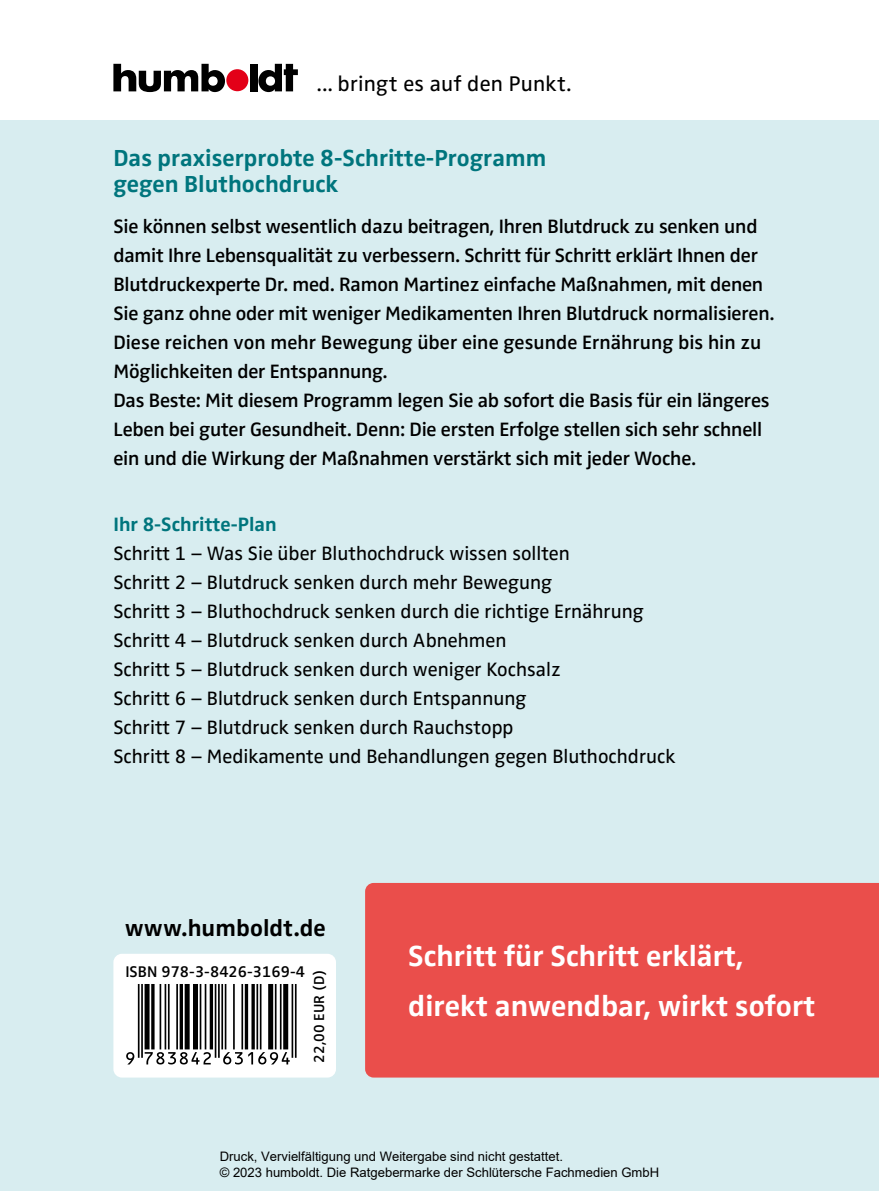
<style>
.page{position:relative;width:879px;height:1191px;background:#fff}
.page>*{position:absolute;margin:0;border:0;box-sizing:border-box;transform-origin:0 0}
.t1{font:700 30px/50px "Zwo Pro";color:#fff}
.t2{font:700 24px/26px "Zwo Pro";color:#00757d}
.t3{font:700 24px "Zwo Pro";letter-spacing:.005em;color:#000}
.t4{font:22px "Zwo Pro";letter-spacing:.01em;color:#000}
.t5{font:600 20px/29px "Zwo Pro";letter-spacing:-.01em;color:#000}
.t6{font:20px/29px "Zwo Pro";color:#000}
.t7{font:700 20px "Zwo Pro";color:#00757d}
.t8{font:600 16px "Zwo Pro";letter-spacing:.005em;color:#000}
.t9{font:600 15px "Zwo Pro";letter-spacing:.005em;color:#000}
.t10{font:13px/15.6px "Arial";color:#000}
</style>
<div class="page">
<div style="left:0;top:119px;width:879px;height:1072px;background:#d8edf0"></div>
<div style="left:365px;top:883px;width:514px;height:194px;background:#ea4e4b"></div>
<div style="left:226px;top:69px;width:22px;height:22px;background:#e30018;border-radius:50%"></div>
<svg style="left:113px;top:64px;width:112px;height:28px"></svg>
<div style="left:250px;top:64px;width:7px;height:27px;background:#000"></div>
<svg style="left:258px;top:64px;width:40px;height:28px"></svg>
<div style="left:113px;top:953px;width:223px;height:124px;background:#fff;border-radius:9px"></div>
<svg style="left:126px;top:984px;width:171px;height:80px"></svg>
<p class="t4" style="left:317px;top:71px;width:256px">... bringt es auf den Punkt.</p>
<p class="t2" style="left:113px;top:146px;width:434px">Das praxiserprobte 8-Schritte-Programm gegen Bluthochdruck</p>
<p class="t5" style="left:113px;top:210px;width:662px">Sie können selbst wesentlich dazu beitragen, Ihren Blutdruck zu senken und damit Ihre Lebensqualität zu verbessern. Schritt für Schritt erklärt Ihnen der Blutdruckexperte Dr. med. Ramon Martinez einfache Maßnahmen, mit denen Sie ganz ohne oder mit weniger Medikamenten Ihren Blutdruck normalisieren.<br>Diese reichen von mehr Bewegung über eine gesunde Ernährung bis hin zu Möglichkeiten der Entspannung.<br>Das Beste: Mit diesem Programm legen Sie ab sofort die Basis für ein längeres Leben bei guter Gesundheit. Denn: Die ersten Erfolge stellen sich sehr schnell ein und die Wirkung der Maßnahmen verstärkt sich mit jeder Woche.</p>
<p class="t7" style="left:113px;top:512px;width:165px">Ihr 8-Schritte-Plan</p>
<p class="t6" style="left:113px;top:539px;width:564px">Schritt 1 – Was Sie über Bluthochdruck wissen sollten<br>Schritt 2 – Blutdruck senken durch mehr Bewegung<br>Schritt 3 – Bluthochdruck senken durch die richtige Ernährung Schritt 4 – Blutdruck senken durch Abnehmen<br>Schritt 5 – Blutdruck senken durch weniger Kochsalz<br>Schritt 6 – Blutdruck senken durch Entspannung<br>Schritt 7 – Blutdruck senken durch Rauchstopp<br>Schritt 8 – Medikamente und Behandlungen gegen Bluthochdruck</p>
<p class="t3" style="left:125px;top:914px;width:202px">www.humboldt.de</p>
<p class="t8" style="left:125px;top:959px;width:181px">ISBN 978-3-8426-3169-4</p>
<p class="t9" style="left:308px;top:1063px;width:95px;rotate:-90deg">22,00 EUR (D)</p>
<h1 class="t1" style="left:408px;top:931px;width:408px">Schritt für Schritt erklärt, direkt anwendbar, wirkt sofort</h1>
<p class="t10" style="left:220px;top:1148px;width:441px">Druck, Vervielfältigung und Weitergabe sind nicht gestattet.<br>© 2023 humboldt. Die Ratgebermarke der Schlütersche Fachmedien GmbH</p>
</div>
